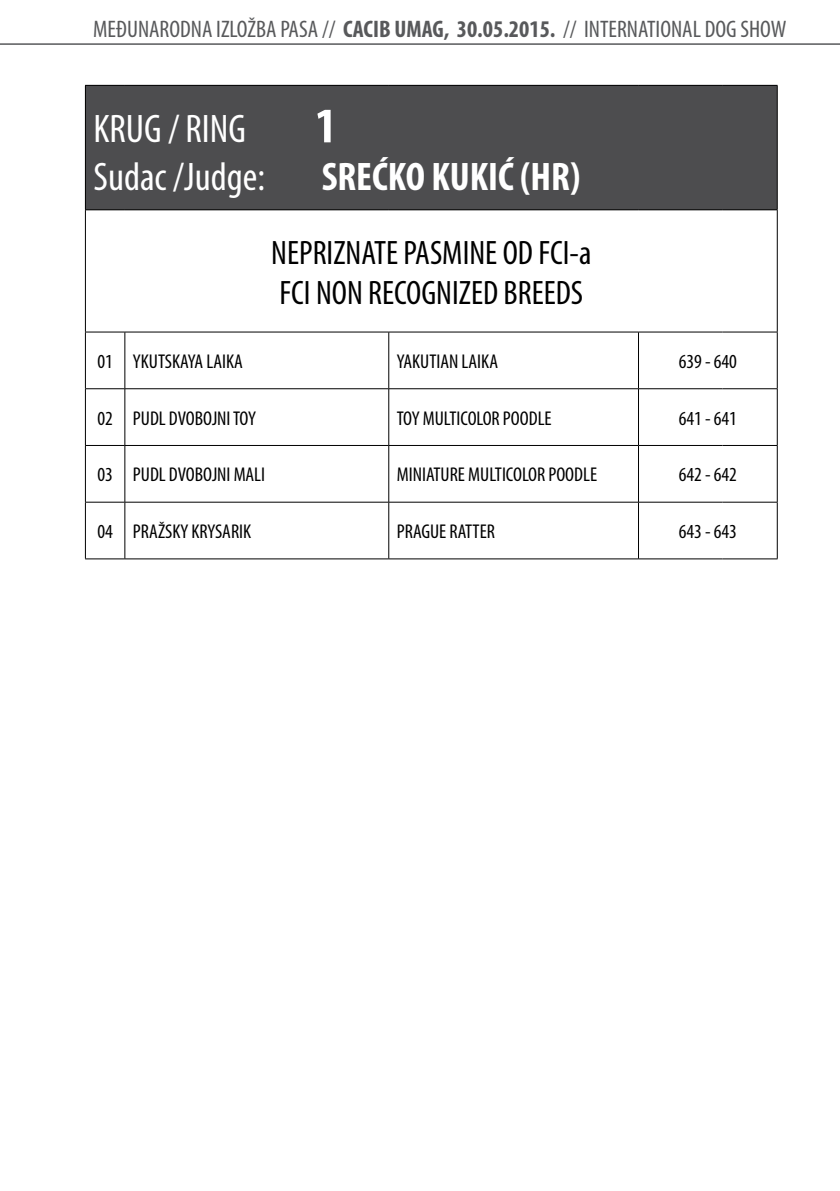
<style>
.page{position:relative;width:840px;height:1191px;background:#fff}
.page>*{position:absolute;margin:0;border:0;box-sizing:border-box;transform-origin:0 0}
.t1{font:700 condensed 50px "Myriad Pro";color:#fff}
.t2{font:condensed 40px "Myriad Pro";color:#fff}
.t3{font:700 condensed 40px "Myriad Pro";color:#fff}
.t4{font:condensed 34px/40px "Myriad Pro";color:#000}
.t5{font:condensed 24px "Myriad Pro";color:#58595b}
.t6{font:condensed 20px "Myriad Pro";color:#000}
.s1{font-weight:700}
</style>
<div class="page">
<hr style="left:0;top:43px;width:839px;height:2px;background:#58595c">
<div style="left:85px;top:85px;width:691px;height:125px;background:#4d4d4f"></div>
<hr style="left:85px;top:210px;width:1px;height:122px;background:#000">
<hr style="left:776px;top:210px;width:1px;height:122px;background:#000">
<hr style="left:85px;top:332px;width:40px;height:1px;background:#000">
<hr style="left:85px;top:332px;width:1px;height:56px;background:#000">
<hr style="left:125px;top:332px;width:263px;height:1px;background:#000">
<hr style="left:124px;top:332px;width:1px;height:56px;background:#000">
<hr style="left:388px;top:332px;width:250px;height:1px;background:#000">
<hr style="left:388px;top:332px;width:1px;height:56px;background:#000">
<hr style="left:638px;top:332px;width:84px;height:1px;background:#000">
<hr style="left:637px;top:332px;width:1px;height:56px;background:#000">
<hr style="left:722px;top:332px;width:55px;height:1px;background:#000">
<hr style="left:776px;top:332px;width:1px;height:56px;background:#000">
<hr style="left:85px;top:388px;width:40px;height:1px;background:#000">
<hr style="left:85px;top:389px;width:1px;height:56px;background:#000">
<hr style="left:125px;top:388px;width:263px;height:1px;background:#000">
<hr style="left:124px;top:389px;width:1px;height:56px;background:#000">
<hr style="left:388px;top:388px;width:250px;height:1px;background:#000">
<hr style="left:388px;top:389px;width:1px;height:56px;background:#000">
<hr style="left:638px;top:388px;width:84px;height:1px;background:#000">
<hr style="left:637px;top:389px;width:1px;height:56px;background:#000">
<hr style="left:722px;top:388px;width:55px;height:1px;background:#000">
<hr style="left:776px;top:389px;width:1px;height:56px;background:#000">
<hr style="left:85px;top:445px;width:40px;height:1px;background:#000">
<hr style="left:85px;top:446px;width:1px;height:56px;background:#000">
<hr style="left:125px;top:445px;width:263px;height:1px;background:#000">
<hr style="left:124px;top:446px;width:1px;height:56px;background:#000">
<hr style="left:388px;top:445px;width:250px;height:1px;background:#000">
<hr style="left:388px;top:446px;width:1px;height:56px;background:#000">
<hr style="left:638px;top:445px;width:84px;height:1px;background:#000">
<hr style="left:637px;top:446px;width:1px;height:56px;background:#000">
<hr style="left:722px;top:445px;width:55px;height:1px;background:#000">
<hr style="left:776px;top:446px;width:1px;height:56px;background:#000">
<hr style="left:85px;top:502px;width:40px;height:1px;background:#000">
<hr style="left:85px;top:502px;width:1px;height:56px;background:#000">
<hr style="left:125px;top:502px;width:263px;height:1px;background:#000">
<hr style="left:124px;top:502px;width:1px;height:56px;background:#000">
<hr style="left:388px;top:502px;width:250px;height:1px;background:#000">
<hr style="left:388px;top:502px;width:1px;height:56px;background:#000">
<hr style="left:638px;top:502px;width:84px;height:1px;background:#000">
<hr style="left:637px;top:502px;width:1px;height:56px;background:#000">
<hr style="left:722px;top:502px;width:55px;height:1px;background:#000">
<hr style="left:776px;top:502px;width:1px;height:56px;background:#000">
<hr style="left:85px;top:558px;width:40px;height:1px;background:#000">
<hr style="left:125px;top:558px;width:263px;height:1px;background:#000">
<hr style="left:388px;top:558px;width:250px;height:1px;background:#000">
<hr style="left:638px;top:558px;width:84px;height:1px;background:#000">
<hr style="left:722px;top:558px;width:55px;height:1px;background:#000">
<hr style="left:85px;top:85px;width:40px;height:1px;background:#000">
<hr style="left:85px;top:86px;width:1px;height:123px;background:#000">
<hr style="left:125px;top:85px;width:263px;height:1px;background:#000">
<hr style="left:388px;top:85px;width:250px;height:1px;background:#000">
<hr style="left:638px;top:85px;width:84px;height:1px;background:#000">
<hr style="left:722px;top:85px;width:55px;height:1px;background:#000">
<hr style="left:776px;top:86px;width:1px;height:123px;background:#000">
<hr style="left:85px;top:209px;width:40px;height:1px;background:#000">
<hr style="left:125px;top:209px;width:263px;height:1px;background:#000">
<hr style="left:388px;top:209px;width:250px;height:1px;background:#000">
<hr style="left:638px;top:209px;width:84px;height:1px;background:#000">
<hr style="left:722px;top:209px;width:55px;height:1px;background:#000">
<p class="t5" style="left:93px;top:14px;width:694px">MEĐUNARODNA IZLOŽBA PASA // <span class="s1">CACIB UMAG, 30.05.2015.</span> // INTERNATIONAL DOG SHOW</p>
<h2 class="t2" style="left:93px;top:105px;width:154px">KRUG / RING</h2>
<h1 class="t1" style="left:315px;top:94px;width:23px">1</h1>
<h2 class="t2" style="left:93px;top:153px;width:173px">Sudac /Judge:</h2>
<h2 class="t3" style="left:321px;top:152px;width:260px">SREĆKO KUKIĆ (HR)</h2>
<h3 class="t4" style="left:271px;top:232px;width:321px">NEPRIZNATE PASMINE OD FCI-a<br>FCI NON RECOGNIZED BREEDS</h3>
<p class="t6" style="left:97px;top:349px;width:147px">01 YKUTSKAYA LAIKA</p>
<p class="t6" style="left:396px;top:349px;width:103px">YAKUTIAN LAIKA</p>
<p class="t6" style="left:678px;top:349px;width:60px">639 - 640</p>
<p class="t6" style="left:97px;top:406px;width:160px">02 PUDL DVOBOJNI TOY</p>
<p class="t6" style="left:396px;top:406px;width:156px">TOY MULTICOLOR POODLE</p>
<p class="t6" style="left:678px;top:406px;width:60px">641 - 641</p>
<p class="t6" style="left:97px;top:462px;width:169px">03 PUDL DVOBOJNI MALI</p>
<p class="t6" style="left:396px;top:462px;width:202px">MINIATURE MULTICOLOR POODLE</p>
<p class="t6" style="left:678px;top:462px;width:60px">642 - 642</p>
<p class="t6" style="left:97px;top:519px;width:155px">04 PRAŽSKY KRYSARIK</p>
<p class="t6" style="left:396px;top:519px;width:100px">PRAGUE RATTER</p>
<p class="t6" style="left:678px;top:519px;width:60px">643 - 643</p>
</div>
